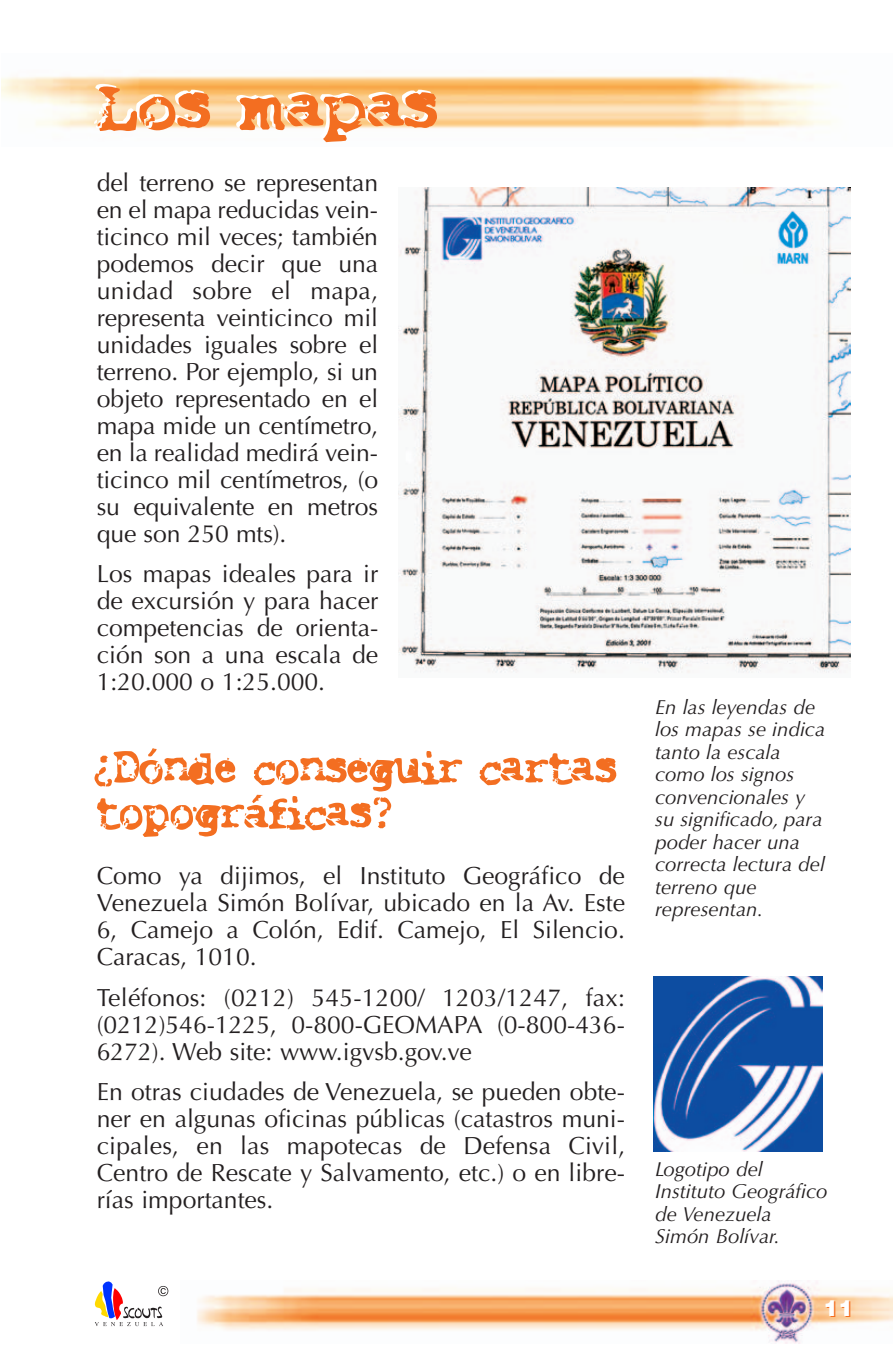
<style>
.page{position:relative;width:893px;height:1372px;background:#fff}
.page>*{position:absolute;margin:0;border:0;box-sizing:border-box;transform-origin:0 0}
.t1{font:24.75px/27px "Optima";color:#231f20;text-align:justify}
.t2{font:900 22.5px "Helvetica Neue";color:#f36e21}
.t3{font:italic 20.25px/22.5px "Optima";color:#231f20}
</style>
<div class="page">
<img style="left:197px;top:1280px;width:696px;height:63px">
<svg style="left:95px;top:1281px;width:73px;height:44px"></svg>
<img style="left:1px;top:76px;width:830px;height:67px">
<img style="left:654px;top:976px;width:168px;height:174px">
<svg style="left:94px;top:84px;width:343px;height:58px"></svg>
<img style="left:398px;top:188px;width:452px;height:485px">
<svg style="left:95px;top:748px;width:521px;height:89px"></svg>
<p class="t1" style="left:97px;top:171px;width:283px">del terreno se representan en el mapa reducidas vein&shy;ticinco mil veces; también podemos decir que una unidad sobre el mapa, representa veinticinco mil unidades iguales sobre el terreno. Por ejemplo, si un objeto representado en el mapa mide un centímetro, en la realidad medirá vein&shy;ticinco mil centímetros, (o su equivalente en metros que son 250 mts).</p>
<p class="t1" style="left:97px;top:563px;width:283px">Los mapas ideales para ir de excursión y para hacer competencias de orienta&shy;ción son a una escala de 1:20.000 o 1:25.000.</p>
<p class="t1" style="left:97px;top:864px;width:530px">Como ya dijimos, el Instituto Geográfico de Venezuela Simón Bolívar, ubicado en la Av. Este 6, Camejo a Colón, Edif. Camejo, El Silencio.<br>Caracas, 1010.</p>
<p class="t1" style="left:97px;top:986px;width:530px">Teléfonos: (0212) 545-1200/ 1203/1247, fax: (0212)546-1225, 0-800-GEOMAPA (0-800-436- 6272). Web site: www.igvsb.gov.ve</p>
<p class="t1" style="left:97px;top:1080px;width:530px">En otras ciudades de Venezuela, se pueden obte&shy;ner en algunas oficinas públicas (catastros muni&shy;cipales, en las mapotecas de Defensa Civil, Centro de Rescate y Salvamento, etc.) o en libre&shy;rías importantes.</p>
<p class="t3" style="left:655px;top:697px;width:172px">En las leyendas de los mapas se indica tanto la escala como los signos convencionales y su significado, para poder hacer una correcta lectura del terreno que representan.</p>
<p class="t3" style="left:655px;top:1159px;width:174px">Logotipo del<br>Instituto Geográfico de Venezuela<br>Simón Bolívar.</p>
<p class="t2" style="left:824px;top:1300px;width:32px">11</p>
</div>
